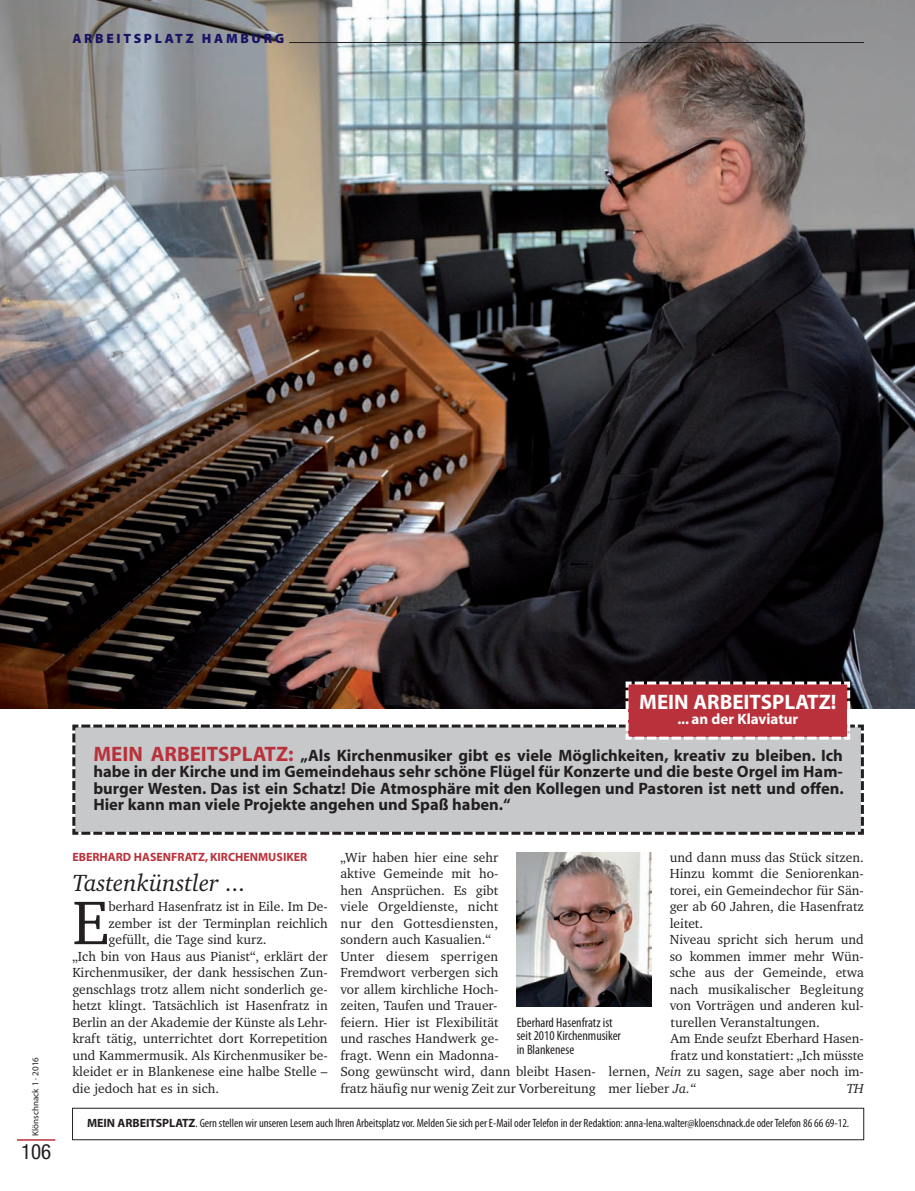
<style>
.page{position:relative;width:915px;height:1191px;background:#fff}
.page>*{position:absolute;margin:0;border:0;box-sizing:border-box;transform-origin:0 0}
.t1{font:63px "Charter Itc T";color:#231f20}
.t2{font:italic 24px "Charter Itc T";color:#231f20}
.t3{font:21px "Adobe Corp ID Myriad Bd";color:#fff}
.t4{font:condensed 21px "Helvetica Neue";color:#231f20}
.t5{font:16.5px/16.5px "Adobe Corp ID Myriad Bd";color:#231f20;text-align:justify}
.t6{font:15px "Adobe Corp ID Myriad Bd";color:#fff}
.t7{font:13.5px/16.5px "Charter Itc T";color:#231f20}
.t8{font:condensed 13.5px/13.5px "Myriad Pro";color:#231f20}
.t9{font:13.5px "Adobe Corp ID Myriad Bl";letter-spacing:.2em;color:#191364}
.t10{font:italic 13.5px "Charter Itc T";color:#231f20}
.t11{font:condensed 12px "Myriad Pro";letter-spacing:-.005em;color:#231f20}
.t12{font:12px "Adobe Corp ID Myriad Bd";color:#b9323b}
.t13{font:9px "Adobe Corp ID Myriad Rg";color:#231f20}
.s1{font-size:21px;color:#b9323b}
.s2{font-style:italic}
.s3{font-family:"Adobe Corp ID Myriad Bd";font-stretch:normal}
</style>
<div class="page">
<img style="left:0;top:0;width:914px;height:709px">
<hr style="left:289px;top:42px;width:574px;height:1px;background:#231f20">
<img style="left:516px;top:852px;width:135px;height:155px">
<svg style="left:71px;top:680px;width:794px;height:155px;background:#afa2a3"></svg>
<div style="left:72px;top:1108px;width:791px;height:32px;border:1px solid #231f20"></div>
<hr style="left:17px;top:1139px;width:38px;height:1px;background:#b9323b">
<p class="t9" style="left:72px;top:33px;width:213px">ARBEITSPLATZ HAMBURG</p>
<p class="t13" style="left:32px;top:1135px;width:80px;rotate:-90deg">Klönschnack 1 · 2016</p>
<p class="t4" style="left:21px;top:1144px;width:32px">106</p>
<p class="t3" style="left:639px;top:694px;width:199px">MEIN ARBEITSPLATZ!</p>
<p class="t6" style="left:677px;top:713px;width:122px">... an der Klaviatur</p>
<p class="t5" style="left:93px;top:748px;width:751px"><span class="s1">MEIN ARBEITSPLATZ:</span> „Als Kirchenmusiker gibt es viele Möglichkeiten, kreativ zu bleiben. Ich habe in der Kirche und im Gemeindehaus sehr schöne Flügel für Konzerte und die beste Orgel im Ham&shy;burger Westen. Das ist ein Schatz! Die Atmosphäre mit den Kollegen und Pastoren ist nett und offen.<br>Hier kann man viele Projekte angehen und Spaß haben.“</p>
<p class="t12" style="left:72px;top:852px;width:236px">EBERHARD HASENFRATZ, KIRCHENMUSIKER</p>
<p class="t2" style="left:72px;top:873px;width:175px">Tastenkünstler ...</p>
<p class="t1" style="left:72px;top:897px;width:38px">E</p>
<p class="t7" style="left:108px;top:899px;width:220px">berhard Hasenfratz ist in Eile. Im De-</p>
<p class="t7" style="left:108px;top:916px;width:220px">zember ist der Terminplan reichlich</p>
<p class="t7" style="left:108px;top:932px;width:159px">gefüllt, die Tage sind kurz.</p>
<p class="t7" style="left:72px;top:949px;width:257px">„Ich bin von Haus aus Pianist“, erklärt der</p>
<p class="t7" style="left:72px;top:965px;width:257px">Kirchenmusiker, der dank hessischen Zun-</p>
<p class="t7" style="left:72px;top:982px;width:257px">genschlags trotz allem nicht sonderlich ge-</p>
<p class="t7" style="left:72px;top:998px;width:257px">hetzt klingt. Tatsächlich ist Hasenfratz in</p>
<p class="t7" style="left:72px;top:1015px;width:257px">Berlin an der Akademie der Künste als Lehr-</p>
<p class="t7" style="left:72px;top:1031px;width:257px">kraft tätig, unterrichtet dort Korrepetition</p>
<p class="t7" style="left:72px;top:1048px;width:257px">und Kammermusik. Als Kirchenmusiker be-</p>
<p class="t7" style="left:72px;top:1064px;width:257px">kleidet er in Blankenese eine halbe Stelle –</p>
<p class="t7" style="left:72px;top:1081px;width:148px">die jedoch hat es in sich.</p>
<p class="t7" style="left:340px;top:850px;width:257px">„Wir haben hier eine sehr<br>aktive Gemeinde mit ho-<br>hen Ansprüchen. Es gibt<br>viele Orgeldienste, nicht<br>nur den Gottesdiensten,<br>sondern auch Kasualien.“<br>Unter diesem sperrigen<br>Fremdwort verbergen sich<br>vor allem kirchliche Hoch-<br>zeiten, Taufen und Trauer-<br>feiern. Hier ist Flexibilität<br>und rasches Handwerk ge-<br>fragt. Wenn ein Madonna-<br>Song gewünscht wird, dann bleibt Hasen&shy;fratz häufig nur wenig Zeit zur Vorbereitung</p>
<p class="t7" style="left:669px;top:849px;width:195px">und dann muss das Stück sitzen.</p>
<p class="t7" style="left:669px;top:866px;width:195px">Hinzu kommt die Seniorenkan-</p>
<p class="t7" style="left:669px;top:882px;width:195px">torei, ein Gemeindechor für Sän-</p>
<p class="t7" style="left:669px;top:899px;width:195px">ger ab 60 Jahren, die Hasenfratz</p>
<p class="t7" style="left:669px;top:915px;width:35px">leitet.</p>
<p class="t7" style="left:669px;top:932px;width:195px">Niveau spricht sich herum und</p>
<p class="t7" style="left:669px;top:948px;width:195px">so kommen immer mehr Wün-</p>
<p class="t7" style="left:669px;top:965px;width:195px">sche aus der Gemeinde, etwa</p>
<p class="t7" style="left:669px;top:981px;width:195px">nach musikalischer Begleitung</p>
<p class="t7" style="left:669px;top:998px;width:195px">von Vorträgen und anderen kul-</p>
<p class="t7" style="left:670px;top:1014px;width:151px">turellen Veranstaltungen.</p>
<p class="t7" style="left:670px;top:1031px;width:195px">Am Ende seufzt Eberhard Hasen-</p>
<p class="t7" style="left:670px;top:1047px;width:195px">fratz und konstatiert: „Ich müsste</p>
<p class="t7" style="left:608px;top:1064px;width:257px">lernen, <span class="s2">Nein</span> zu sagen, sage aber noch im-</p>
<p class="t7" style="left:608px;top:1080px;width:89px">mer lieber <span class="s2">Ja.“</span></p>
<p class="t10" style="left:846px;top:1082px;width:19px">TH</p>
<p class="t8" style="left:516px;top:1015px;width:106px">Eberhard Hasenfratz ist seit 2010 Kirchenmusiker in Blankenese</p>
<p class="t11" style="left:87px;top:1115px;width:763px"><span class="s3">MEIN ARBEITSPLATZ</span>. Gern stellen wir unseren Lesern auch Ihren Arbeitsplatz vor. Melden Sie sich per E-Mail oder Telefon in der Redaktion: anna-lena.walter@kloenschnack.de oder Telefon 86 66 69-12.</p>
</div>
